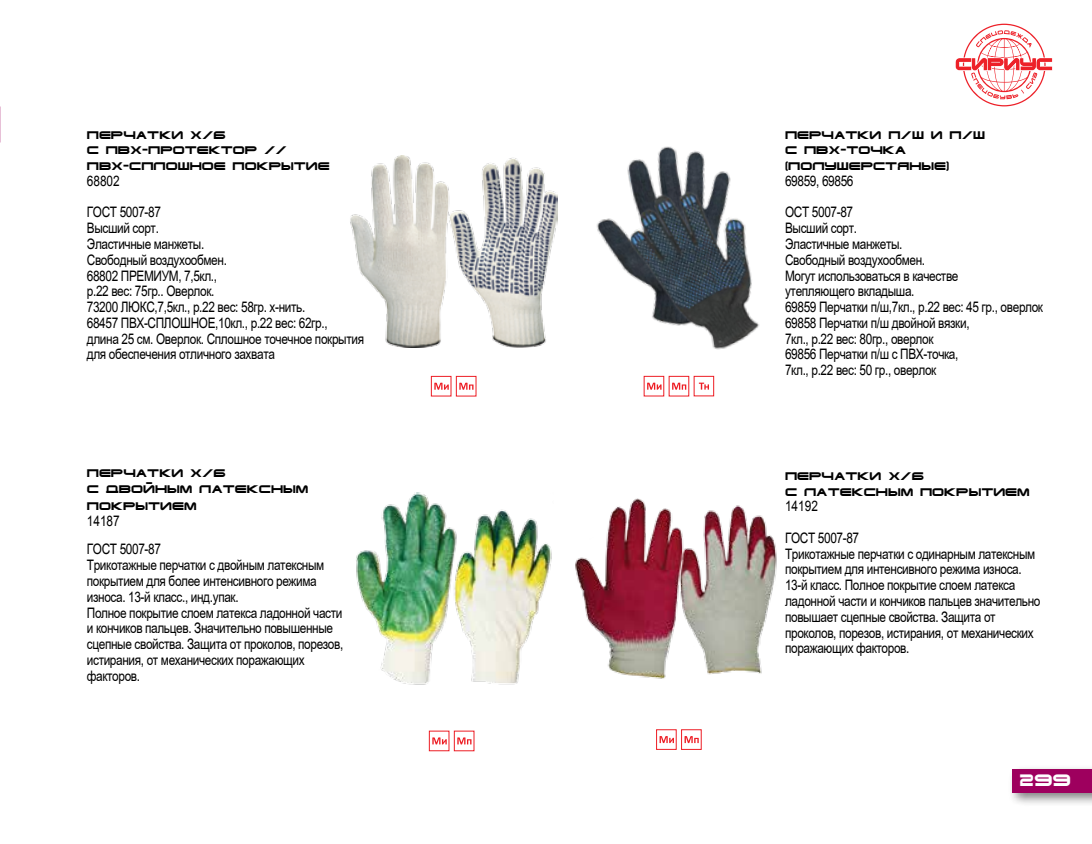
<style>
.page{position:relative;width:1092px;height:844px;background:#fff}
.page>*{position:absolute;margin:0;border:0;box-sizing:border-box;transform-origin:0 0}
.t1{font:700 semi-expanded 15.75px "Terminator Cyr";color:#fff}
.t2{font:14.35px/15.8px "Arial";letter-spacing:-.03em;color:#000;scale:.82 1}
.t3{font:700 semi-expanded 10.5px/15.8px "Terminator Cyr 4";color:#000}
</style>
<div class="page">
<div style="left:1007px;top:764px;width:84px;height:43px;background:#000;opacity:.5"></div>
<div style="left:1012px;top:768px;width:79px;height:24px;background:#9e005e"></div>
<svg style="left:955px;top:24px;width:97px;height:82px"></svg>
<div style="left:456px;top:376px;width:20px;height:20px;background:#fff;border:1px solid #ed1d24"></div>
<svg style="left:459px;top:382px;width:14px;height:7px"></svg>
<div style="left:431px;top:376px;width:20px;height:20px;background:#fff;border:1px solid #ed1d24"></div>
<svg style="left:434px;top:382px;width:15px;height:7px"></svg>
<div style="left:681px;top:729px;width:20px;height:20px;border:1px solid #ed1d24"></div>
<svg style="left:684px;top:736px;width:14px;height:7px"></svg>
<div style="left:656px;top:729px;width:20px;height:20px;border:1px solid #ed1d24"></div>
<svg style="left:659px;top:736px;width:15px;height:6px"></svg>
<svg style="left:672px;top:382px;width:14px;height:7px"></svg>
<svg style="left:647px;top:382px;width:14px;height:7px"></svg>
<div style="left:693px;top:376px;width:21px;height:20px;border:1px solid #ed1d24"></div>
<svg style="left:698px;top:382px;width:11px;height:7px"></svg>
<svg style="left:457px;top:737px;width:14px;height:7px"></svg>
<div style="left:429px;top:730px;width:20px;height:21px;background:#fff;border:1px solid #ed1d24"></div>
<svg style="left:432px;top:737px;width:14px;height:7px"></svg>
<img style="left:350px;top:156px;width:208px;height:191px">
<img style="left:596px;top:146px;width:163px;height:204px">
<img style="left:356px;top:492px;width:196px;height:193px">
<img style="left:575px;top:498px;width:202px;height:181px">
<p class="t3" style="left:87px;top:127px;width:244px">Перчатки х/б<br>с ПВХ-ПРОТЕКТОР //<br>ПВХ-СПЛОШНОЕ ПОКРЫТИЕ</p>
<p class="t2" style="left:87px;top:165px;width:92px;line-height:31.5px">68802<br>ГОСТ 5007-87</p>
<p class="t2" style="left:87px;top:220px;width:339px">Высший сорт.<br>Эластичные манжеты.<br>Свободный воздухообмен.<br>68802 ПРЕМИУМ, 7,5кл.,<br>р.22 вес: 75гр.. Оверлок.<br>73200 ЛЮКС,7,5кл., р.22 вес: 58гр. х-нить.<br>68457 ПВХ-СПЛОШНОЕ,10кл., р.22 вес: 62гр.,<br>длина 25 см. Оверлок. Сплошное точечное покрытия для обеспечения отличного захвата</p>
<p class="t3" style="left:87px;top:465px;width:223px">Перчатки х/б<br>с двойным латексным</p>
<p class="t3" style="left:87px;top:498px;width:111px">покрытием</p>
<p class="t2" style="left:87px;top:506px;width:92px;line-height:28.3px">14187<br>ГОСТ 5007-87</p>
<p class="t2" style="left:87px;top:557px;width:314px">Трикотажные перчатки с двойным латексным покрытием для более интенсивного режима износа. 13-й класс., инд.упак.<br>Полное покрытие слоем латекса ладонной части и кончиков пальцев. Значительно повышенные сцепные свойства. Защита от проколов, порезов, истирания, от механических поражающих факторов.</p>
<p class="t3" style="left:785px;top:127px;width:201px">Перчатки п/ш и п/ш с пвх-точка (полушерстяные)</p>
<p class="t2" style="left:785px;top:165px;width:85px;line-height:31.5px">69859, 69856<br>ОСТ 5007-87</p>
<p class="t2" style="left:785px;top:220px;width:316px">Высший сорт.<br>Эластичные манжеты.<br>Свободный воздухообмен.<br>Могут использоваться в качестве<br>утепляющего вкладыша.<br>69859 Перчатки п/ш,7кл., р.22 вес: 45 гр., оверлок<br>69858 Перчатки п/ш двойной вязки,<br>7кл., р.22 вес: 80гр., оверлок<br>69856 Перчатки п/ш с ПВХ-точка,<br>7кл., р.22 вес: 50 гр., оверлок</p>
<p class="t3" style="left:785px;top:468px;width:246px">Перчатки х/б<br>с латексным покрытием</p>
<p class="t2" style="left:785px;top:490px;width:92px;line-height:31.5px">14192<br>ГОСТ 5007-87</p>
<p class="t2" style="left:785px;top:545px;width:313px">Трикотажные перчатки с одинарным латексным покрытием для интенсивного режима износа.<br>13-й класс. Полное покрытие слоем латекса ладонной части и кончиков пальцев значительно повышает сцепные свойства. Защита от проколов, порезов, истирания, от механических поражающих факторов.</p>
<p class="t1" style="left:1019px;top:769px;width:53px">299</p>
</div>
